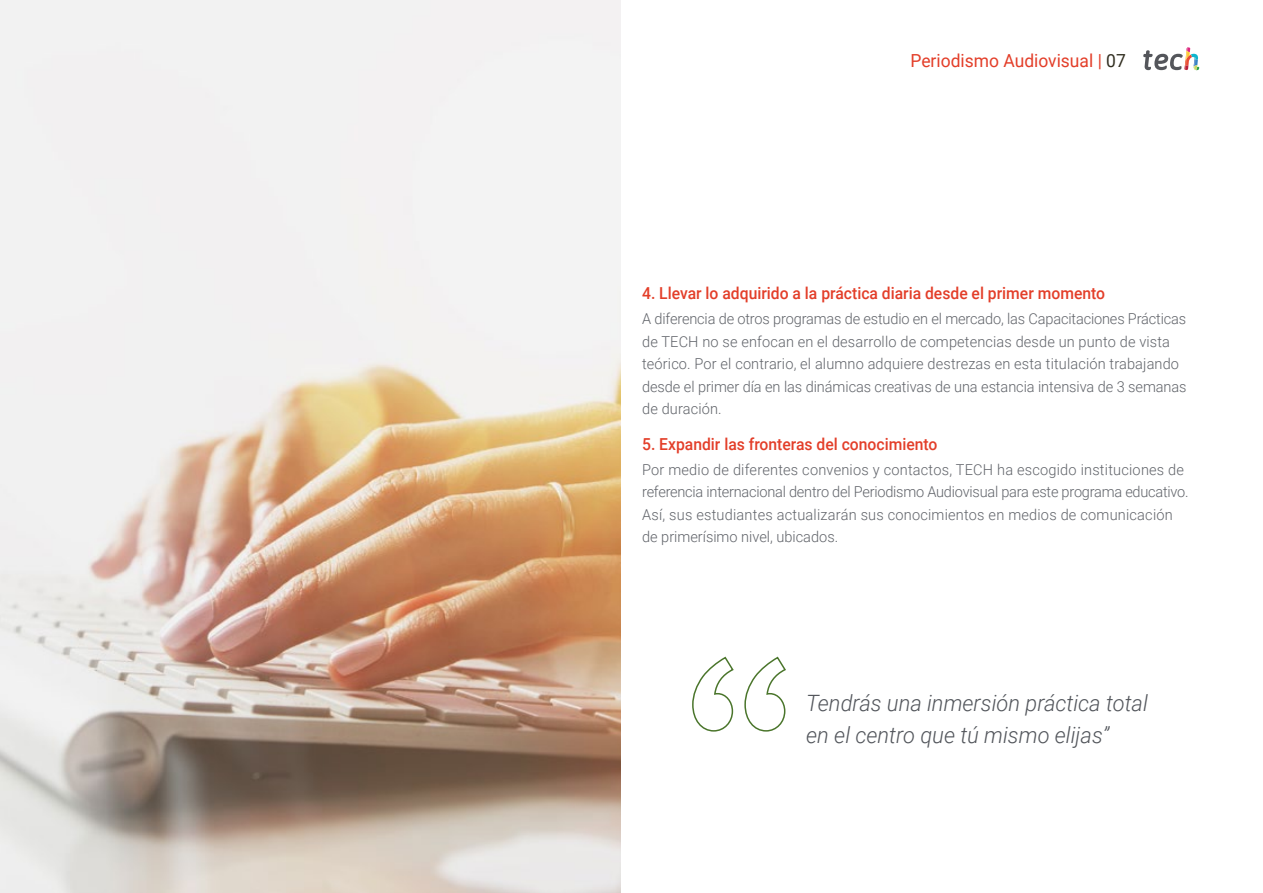
<style>
.page{position:relative;width:1263px;height:893px;background:#fff}
.page>*{position:absolute;margin:0;border:0;box-sizing:border-box;transform-origin:0 0}
.t1{font:italic 300 22.5px/31.5px "Roboto";color:#52555b}
.t2{font:18px "Roboto";color:#e33e29}
.t3{font:500 16.5px "Roboto";color:#e33e29;scale:.95 1}
.t4{font:300 15px/22.5px "Roboto";letter-spacing:.005em;color:#61646a}
.s1{color:#312e20}
</style>
<div class="page">
<svg style="left:692px;top:656px;width:94px;height:76px"></svg>
<img style="left:0;top:0;width:621px;height:893px">
<svg style="left:1143px;top:47px;width:56px;height:24px"></svg>
<p class="t2" style="left:910px;top:48px;width:217px">Periodismo Audiovisual | <span class="s1">07</span></p>
<p class="t3" style="left:642px;top:282px;width:489px">4. Llevar lo adquirido a la práctica diaria desde el primer momento</p>
<p class="t4" style="left:642px;top:307px;width:546px">A diferencia de otros programas de estudio en el mercado, las Capacitaciones Prácticas de TECH no se enfocan en el desarrollo de competencias desde un punto de vista teórico. Por el contrario, el alumno adquiere destrezas en esta titulación trabajando desde el primer día en las dinámicas creativas de una estancia intensiva de 3 semanas de duración.</p>
<p class="t3" style="left:642px;top:433px;width:312px">5. Expandir las fronteras del conocimiento</p>
<p class="t4" style="left:642px;top:458px;width:548px">Por medio de diferentes convenios y contactos, TECH ha escogido instituciones de referencia internacional dentro del Periodismo Audiovisual para este programa educativo.<br>Así, sus estudiantes actualizarán sus conocimientos en medios de comunicación de primerísimo nivel, ubicados.</p>
<h1 class="t1" style="left:806px;top:686px;width:343px">Tendrás una inmersión práctica total en el centro que tú mismo elijas”</h1>
</div>
